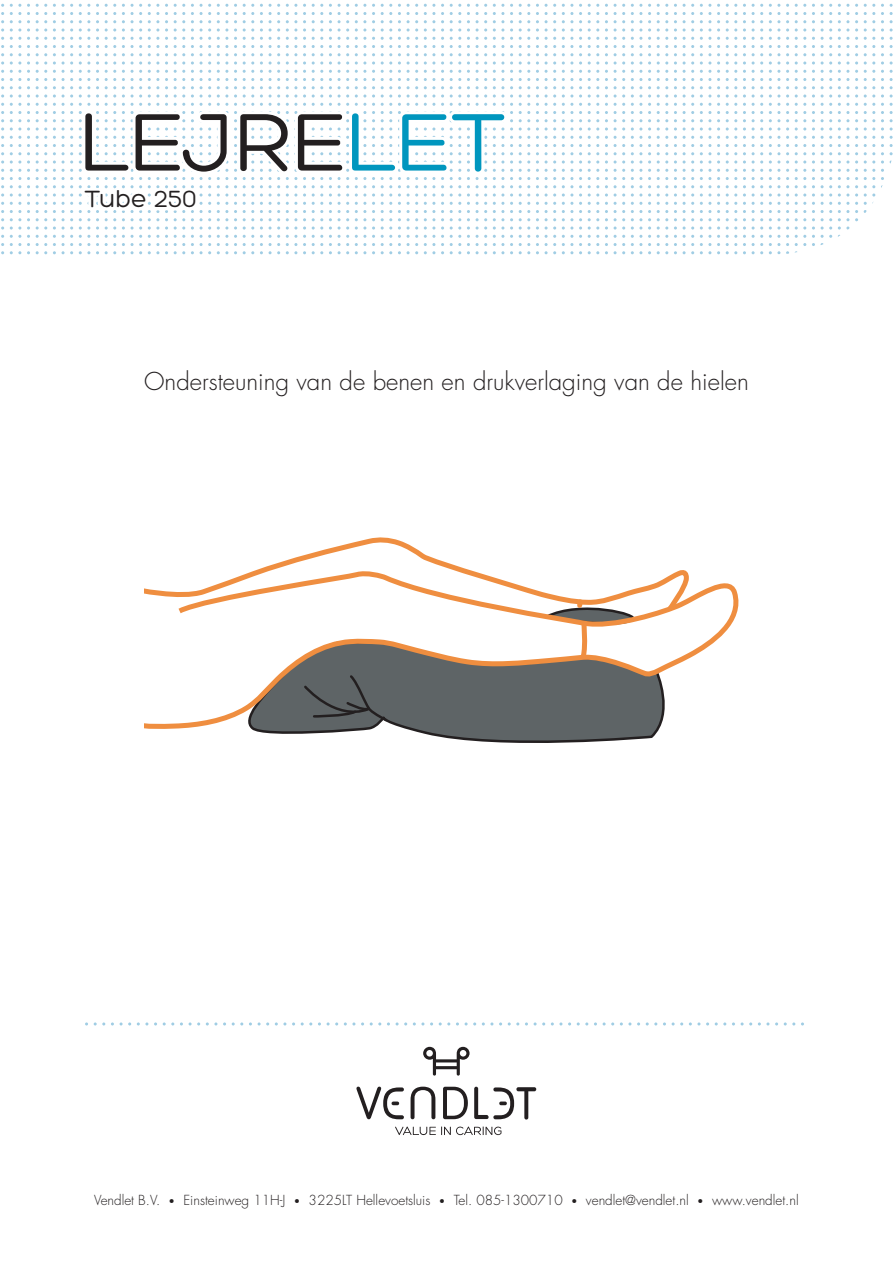
<style>
.page{position:relative;width:893px;height:1263px;background:#fff}
.page>*{position:absolute;margin:0;border:0;box-sizing:border-box;transform-origin:0 0}
.Overskrift_1{font:88.5px "Hero";letter-spacing:-.01em;color:#231f20}
.t1{font:25.5px "Hero";color:#231f20}
.t2{font:300 24px "Futura";color:#231f20}
.t3{font:300 13.5px "Futura";color:#231f20}
.s1{color:#0096be}
.s2{font-size:10.5px}
</style>
<div class="page">
<svg style="left:1px;top:4px;width:3px;height:250px"></svg>
<svg style="left:10px;top:4px;width:11px;height:250px"></svg>
<svg style="left:27px;top:4px;width:3px;height:250px"></svg>
<svg style="left:36px;top:4px;width:11px;height:250px"></svg>
<svg style="left:53px;top:4px;width:3px;height:250px"></svg>
<svg style="left:62px;top:4px;width:11px;height:250px"></svg>
<svg style="left:519px;top:4px;width:11px;height:250px"></svg>
<svg style="left:536px;top:4px;width:3px;height:250px"></svg>
<svg style="left:545px;top:4px;width:11px;height:250px"></svg>
<svg style="left:562px;top:4px;width:11px;height:250px"></svg>
<svg style="left:579px;top:4px;width:3px;height:250px"></svg>
<svg style="left:588px;top:4px;width:11px;height:250px"></svg>
<svg style="left:605px;top:4px;width:3px;height:250px"></svg>
<svg style="left:614px;top:4px;width:11px;height:250px"></svg>
<svg style="left:631px;top:4px;width:11px;height:250px"></svg>
<svg style="left:648px;top:4px;width:3px;height:250px"></svg>
<svg style="left:657px;top:4px;width:11px;height:250px"></svg>
<svg style="left:674px;top:4px;width:3px;height:250px"></svg>
<svg style="left:683px;top:4px;width:11px;height:250px"></svg>
<svg style="left:700px;top:4px;width:11px;height:250px"></svg>
<svg style="left:717px;top:4px;width:3px;height:250px"></svg>
<svg style="left:726px;top:4px;width:11px;height:250px"></svg>
<svg style="left:743px;top:4px;width:3px;height:250px"></svg>
<svg style="left:752px;top:4px;width:11px;height:250px"></svg>
<svg style="left:769px;top:4px;width:11px;height:250px"></svg>
<svg style="left:786px;top:4px;width:3px;height:250px"></svg>
<svg style="left:795px;top:4px;width:11px;height:249px"></svg>
<svg style="left:812px;top:4px;width:3px;height:242px"></svg>
<svg style="left:821px;top:4px;width:11px;height:241px"></svg>
<svg style="left:838px;top:4px;width:11px;height:233px"></svg>
<svg style="left:855px;top:4px;width:3px;height:218px"></svg>
<svg style="left:864px;top:4px;width:11px;height:209px"></svg>
<svg style="left:881px;top:4px;width:3px;height:184px"></svg>
<svg style="left:890px;top:4px;width:3px;height:160px"></svg>
<svg style="left:79px;top:4px;width:434px;height:250px"></svg>
<svg style="left:253px;top:730px;width:406px;height:13px"></svg>
<svg style="left:144px;top:583px;width:595px;height:147px"></svg>
<svg style="left:144px;top:537px;width:547px;height:125px"></svg>
<svg style="left:423px;top:1047px;width:47px;height:28px"></svg>
<svg style="left:411px;top:1087px;width:24px;height:32px"></svg>
<svg style="left:474px;top:1087px;width:62px;height:32px"></svg>
<svg style="left:357px;top:1087px;width:47px;height:32px"></svg>
<svg style="left:443px;top:1087px;width:25px;height:32px"></svg>
<svg style="left:395px;top:1126px;width:106px;height:9px"></svg>
<svg style="left:94px;top:1022px;width:11px;height:3px"></svg>
<svg style="left:120px;top:1022px;width:11px;height:3px"></svg>
<svg style="left:137px;top:1022px;width:11px;height:3px"></svg>
<svg style="left:163px;top:1022px;width:11px;height:3px"></svg>
<svg style="left:189px;top:1022px;width:11px;height:3px"></svg>
<svg style="left:206px;top:1022px;width:11px;height:3px"></svg>
<svg style="left:232px;top:1022px;width:11px;height:3px"></svg>
<svg style="left:258px;top:1022px;width:11px;height:3px"></svg>
<svg style="left:275px;top:1022px;width:11px;height:3px"></svg>
<svg style="left:301px;top:1022px;width:11px;height:3px"></svg>
<svg style="left:327px;top:1022px;width:11px;height:3px"></svg>
<svg style="left:344px;top:1022px;width:11px;height:3px"></svg>
<svg style="left:370px;top:1022px;width:11px;height:3px"></svg>
<svg style="left:396px;top:1022px;width:11px;height:3px"></svg>
<svg style="left:413px;top:1022px;width:11px;height:3px"></svg>
<svg style="left:439px;top:1022px;width:11px;height:3px"></svg>
<svg style="left:465px;top:1022px;width:11px;height:3px"></svg>
<svg style="left:482px;top:1022px;width:11px;height:3px"></svg>
<svg style="left:508px;top:1022px;width:11px;height:3px"></svg>
<svg style="left:534px;top:1022px;width:11px;height:3px"></svg>
<svg style="left:551px;top:1022px;width:11px;height:3px"></svg>
<svg style="left:577px;top:1022px;width:11px;height:3px"></svg>
<svg style="left:603px;top:1022px;width:11px;height:3px"></svg>
<svg style="left:620px;top:1022px;width:11px;height:3px"></svg>
<svg style="left:646px;top:1022px;width:11px;height:3px"></svg>
<svg style="left:672px;top:1022px;width:11px;height:3px"></svg>
<svg style="left:689px;top:1022px;width:11px;height:3px"></svg>
<svg style="left:715px;top:1022px;width:11px;height:3px"></svg>
<svg style="left:741px;top:1022px;width:11px;height:3px"></svg>
<svg style="left:758px;top:1022px;width:11px;height:3px"></svg>
<svg style="left:784px;top:1022px;width:11px;height:3px"></svg>
<p class="Overskrift_1" style="left:79px;top:97px;width:428px">LEJRE<span class="s1">LET</span></p>
<p class="t1" style="left:85px;top:186px;width:113px">Tube 250</p>
<p class="t2" style="left:144px;top:367px;width:606px">Ondersteuning van de benen en drukverlaging van de hielen</p>
<p class="t3" style="left:94px;top:1192px;width:706px">Vendlet B.V. <span class="s2">•</span> Einsteinweg 11H-J <span class="s2">•</span> 3225LT Hellevoetsluis <span class="s2">•</span> Tel. 085-1300710 <span class="s2">•</span> vendlet@vendlet.nl <span class="s2">•</span> www.vendlet.nl</p>
</div>
